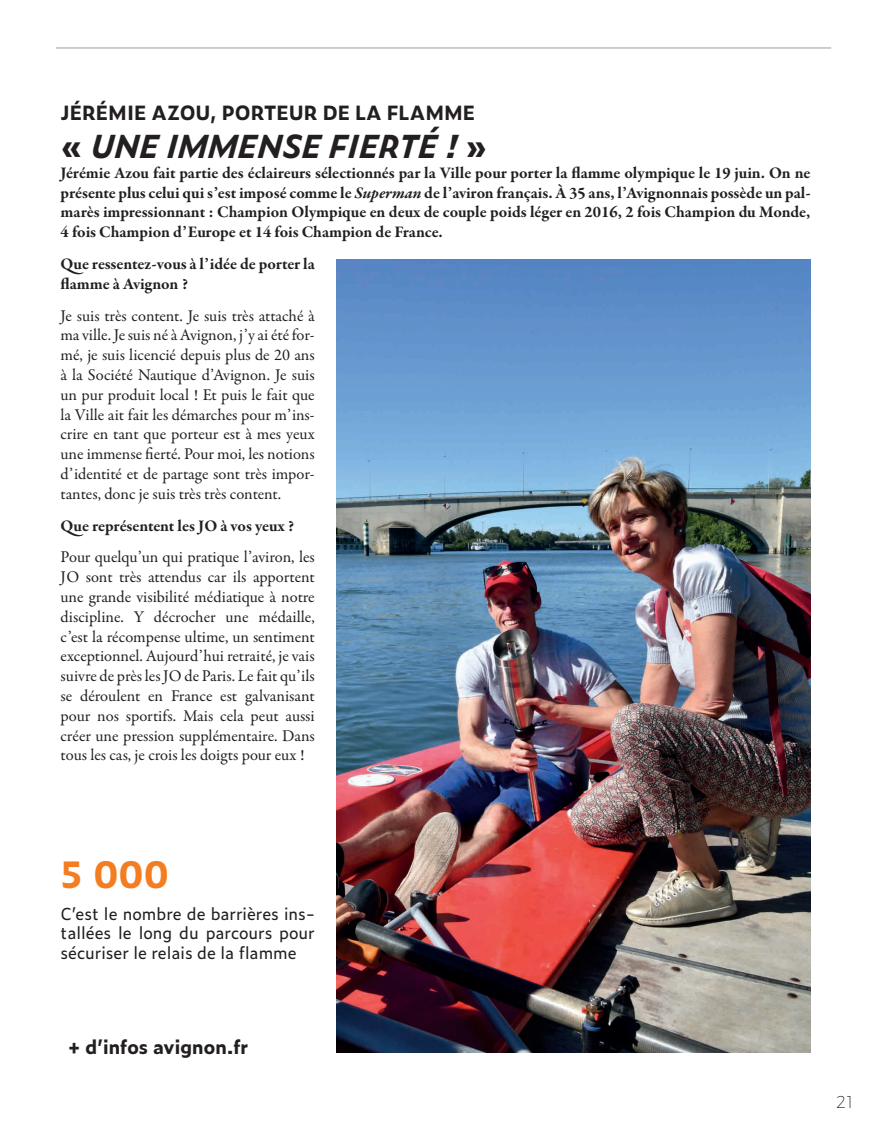
<style>
.page{position:relative;width:872px;height:1127px;background:#fff}
.page>*{position:absolute;margin:0;border:0;box-sizing:border-box;transform-origin:0 0}
.t1{font:700 36px "Zeitung Pro";color:#f47d21}
.t2{font:italic 700 31.5px "Zeitung Pro";color:#231f20}
.t3{font:700 19.5px "Zeitung Pro";color:#231f20}
.t4{font:700 18.75px "Zeitung Pro";letter-spacing:.005em;color:#231f20}
.t5{font:16.5px/19.8px "Garamond Premr Pro";color:#231f20;text-align:justify}
.t6{font:700 16.5px/19.8px "Garamond Premr Pro";letter-spacing:-.005em;color:#231f20;text-align:justify}
.t7{font:16.5px/19.5px "Zeitung Pro";color:#231f20;text-align:justify}
.t8{font:100 16.5px "Zeitung Pro";color:#231f20}
.s1{font-style:normal}
.s2{font-style:italic}
</style>
<div class="page">
<hr style="left:0;top:47px;width:831px;height:2px;background:#231f20">
<div style="left:0;top:31px;width:55px;height:36px;background:#fff"></div>
<img style="left:336px;top:259px;width:474px;height:793px">
<p class="t3" style="left:61px;top:98px;width:416px">JÉRÉMIE AZOU, PORTEUR DE LA FLAMME</p>
<h2 class="t2" style="left:61px;top:122px;width:428px"><span class="s1">«</span> UNE IMMENSE FIERTÉ ! <span class="s1">»</span></h2>
<p class="t6" style="left:61px;top:163px;width:751px">Jérémie Azou fait partie des éclaireurs sélectionnés par la Ville pour porter la flamme olympique le 19 juin. On ne présente plus celui qui s’est imposé comme le <span class="s2">Superman</span> de l’aviron français. À 35 ans, l’Avignonnais possède un pal&shy;marès impressionnant : Champion Olympique en deux de couple poids léger en 2016, 2 fois Champion du Monde, 4 fois Champion d’Europe et 14 fois Champion de France.</p>
<p class="t6" style="left:61px;top:254px;width:256px">Que ressentez-vous à l’idée de porter la flamme à Avignon ?</p>
<p class="t5" style="left:61px;top:306px;width:256px">Je suis très content. Je suis très attaché à ma ville. Je suis né à Avignon, j’y ai été for&shy;mé, je suis licencié depuis plus de 20 ans à la Société Nautique d’Avignon. Je suis un pur produit local ! Et puis le fait que la Ville ait fait les démarches pour m’ins&shy;crire en tant que porteur est à mes yeux une immense fierté. Pour moi, les notions d’identité et de partage sont très impor&shy;tantes, donc je suis très très content.</p>
<p class="t6" style="left:61px;top:516px;width:235px">Que représentent les JO à vos yeux ?</p>
<p class="t5" style="left:61px;top:548px;width:256px">Pour quelqu’un qui pratique l’aviron, les JO sont très attendus car ils apportent une grande visibilité médiatique à notre discipline. Y décrocher une médaille, c’est la récompense ultime, un sentiment exceptionnel. Aujourd’hui retraité, je vais suivre de près les JO de Paris. Le fait qu’ils se déroulent en France est galvanisant pour nos sportifs. Mais cela peut aussi créer une pression supplémentaire. Dans tous les cas, je crois les doigts pour eux !</p>
<h1 class="t1" style="left:61px;top:847px;width:110px">5 000</h1>
<p class="t7" style="left:61px;top:903px;width:256px">C’est le nombre de barrières ins&shy;tallées le long du parcours pour sécuriser le relais de la flamme</p>
<p class="t4" style="left:68px;top:1033px;width:182px">+ d’infos avignon.fr</p>
<p class="t8" style="left:836px;top:1090px;width:19px">21</p>
</div>
